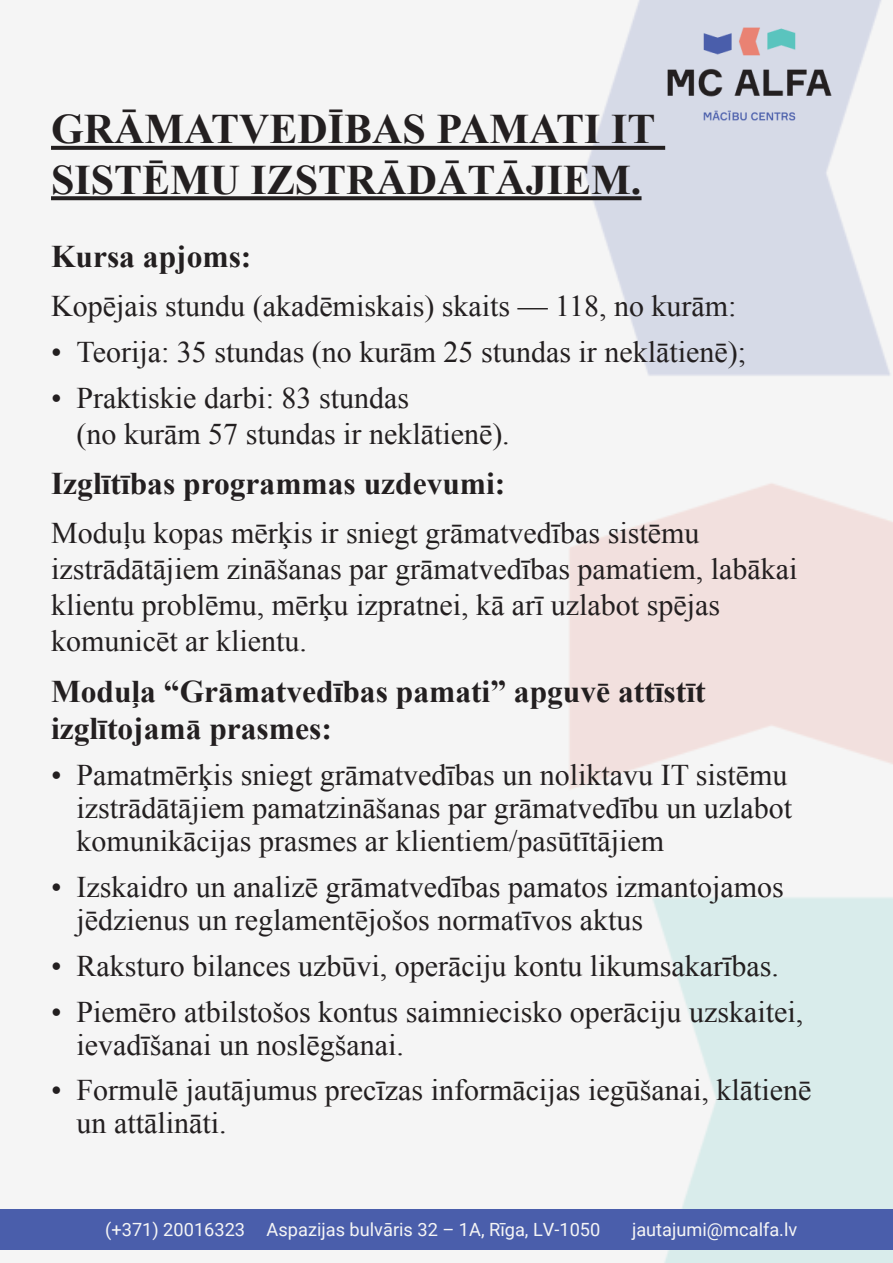
<style>
.page{position:relative;width:893px;height:1263px;background:#f5f5f5}
.page>*{position:absolute;margin:0;border:0;box-sizing:border-box;transform-origin:0 0}
.t1{font:700 42px/50.4px "Times New Roman";color:#231f20}
.t2{font:700 31.5px/37.8px "Times New Roman";color:#231f20}
.t3{font:30px/33px "Times New Roman";color:#231f20}
.t4{font:18.15px "Roboto";color:#f5f5f5}
</style>
<div class="page">
<img style="left:568px;top:0;width:325px;height:1263px">
<div style="left:0;top:1210px;width:893px;height:40px;background:#4a5eab"></div>
<img style="left:657px;top:17px;width:185px;height:114px">
<svg style="left:51px;top:146px;width:614px;height:4px;background:#2a2728"></svg>
<svg style="left:51px;top:196px;width:590px;height:4px;background:#2f2b2c"></svg>
<h1 class="t1" style="left:51px;top:103px;width:606px">GRĀMATVEDĪBAS PAMATI IT<br>SISTĒMU IZSTRĀDĀTĀJIEM.</h1>
<p class="t2" style="left:51px;top:237px;width:202px">Kursa apjoms:</p>
<p class="t3" style="left:51px;top:289px;width:687px">Kopējais stundu (akadēmiskais) skaits — 118, no kurām:</p>
<p class="t3" style="left:51px;top:335px;width:696px">• Teorija: 35 stundas (no kurām 25 stundas ir neklātienē);</p>
<p class="t3" style="left:77px;top:379px;width:435px;line-height:36px;text-indent:-26px">• Praktiskie darbi: 83 stundas<br>(no kurām 57 stundas ir neklātienē).</p>
<p class="t2" style="left:51px;top:464px;width:456px">Izglītības programmas uzdevumi:</p>
<p class="t3" style="left:51px;top:515px;width:748px;line-height:36px">Moduļu kopas mērķis ir sniegt grāmatvedības sistēmu izstrādātājiem zināšanas par grāmatvedības pamatiem, labākai klientu problēmu, mērķu izpratnei, kā arī uzlabot spējas komunicēt ar klientu.</p>
<p class="t2" style="left:51px;top:671px;width:656px">Moduļa “Grāmatvedības pamati” apguvē attīstīt izglītojamā prasmes:</p>
<p class="t3" style="left:77px;top:758px;width:717px;text-indent:-26px">• Pamatmērķis sniegt grāmatvedības un noliktavu IT sistēmu izstrādātājiem pamatzināšanas par grāmatvedību un uzlabot komunikācijas prasmes ar klientiem/pasūtītājiem</p>
<p class="t3" style="left:77px;top:870px;width:709px;text-indent:-26px">• Izskaidro un analizē grāmatvedības pamatos izmantojamos jēdzienus un reglamentējošos normatīvos aktus</p>
<p class="t3" style="left:51px;top:949px;width:729px">• Raksturo bilances uzbūvi, operāciju kontu likumsakarības.</p>
<p class="t3" style="left:77px;top:994px;width:728px;text-indent:-26px">• Piemēro atbilstošos kontus saimniecisko operāciju uzskaitei, ievadīšanai un noslēgšanai.</p>
<p class="t3" style="left:77px;top:1073px;width:736px;text-indent:-26px">• Formulē jautājumus precīzas informācijas iegūšanai, klātienē un attālināti.</p>
<p class="t4" style="left:105px;top:1217px;width:497px">(+371) 20016323 Aspazijas bulvāris 32 – 1A, Rīga, LV-1050</p>
<p class="t4" style="left:632px;top:1217px;width:167px">jautajumi@mcalfa.lv</p>
</div>
